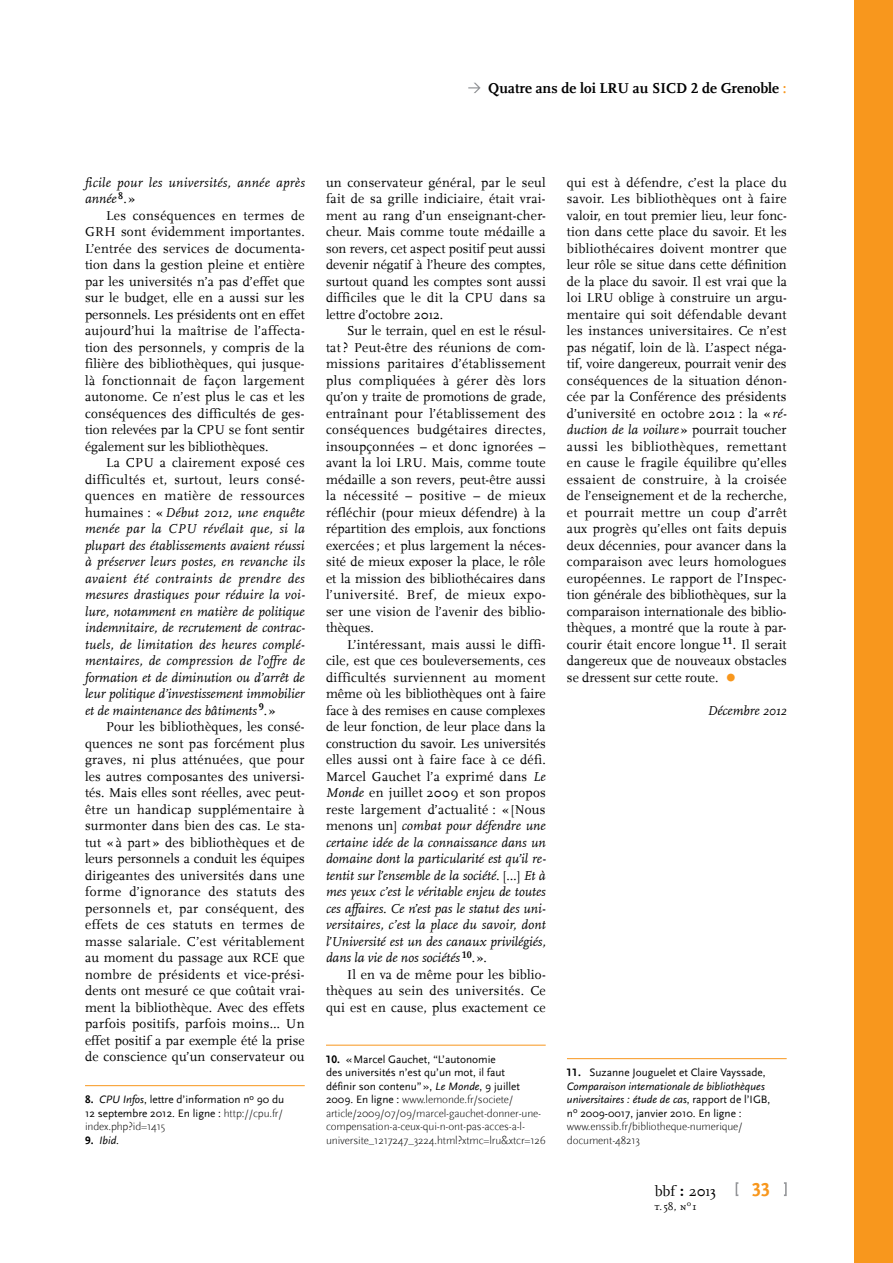
<style>
.page{position:relative;width:893px;height:1263px;background:#fff}
.page>*{position:absolute;margin:0;border:0;box-sizing:border-box;transform-origin:0 0}
.t1{font:33px "Scala";color:#f8971d}
.t2{font:700 19.5px "Scala Sans LF";color:#f8971d}
.t3{font:700 15px "Scala";color:#000}
.t4{font:15px "Scala";letter-spacing:-.005em;color:#000}
.t5{font:13.5px/16.5px "Scala";letter-spacing:.01em;color:#000;text-align:justify}
.t6{font:italic 13.5px/16.5px "Scala";color:#000;text-align:justify}
.t7{font:italic 13.5px/16.5px "Scala";letter-spacing:.02em;color:#000}
.t8{font:11.25px/13.5px "Scala Sans";color:#000}
.t9{font:300 11.25px/13.5px "Scala Sans";letter-spacing:-.01em;color:#000}
.t10{font:italic 11.25px "Scala Sans";color:#000}
.t11{font:10.5px "Scala Caps";color:#000}
.s1{font-family:"Scala LF"}
.s2{color:#f8971d}
.s3{font-style:normal}
.s4{font-family:"Scala Sans LF";font-weight:700}
.s5{font-style:italic}
.s6{font-weight:300}
.s7{font-family:"Scala Sans LF";font-weight:700;font-style:normal}
.s8{font-weight:400}
.s9{font-weight:400;font-style:italic}
.s10{font-family:"Scala Sans";font-weight:700}
</style>
<div class="page">
<svg style="left:736px;top:1182px;width:2px;height:14px"></svg>
<svg style="left:784px;top:1182px;width:3px;height:14px"></svg>
<div style="left:855px;top:0;width:38px;height:1263px;background:#f8971d"></div>
<svg style="left:468px;top:83px;width:13px;height:10px"></svg>
<hr style="left:326px;top:1045px;width:220px;height:1px;background:#f8971d">
<hr style="left:85px;top:1085px;width:220px;height:1px;background:#f8971d">
<hr style="left:567px;top:1058px;width:220px;height:1px;background:#f8971d">
<p class="t3" style="left:488px;top:80px;width:300px">Quatre ans de loi LRU au SICD <span class="s1">2</span> de Grenoble <span class="s2">:</span></p>
<p class="t7" style="left:85px;top:174px;width:221px">ficile pour les universités, année après année <sup>8</sup><span class="s3">.»</span></p>
<p class="t5" style="left:85px;top:207px;width:221px;text-indent:21px">Les conséquences en termes de GRH sont évidemment importantes.<br>L’entrée des services de documenta&shy;tion dans la gestion pleine et entière par les universités n’a pas d’effet que sur le budget, elle en a aussi sur les personnels. Les présidents ont en effet aujourd’hui la maîtrise de l’affecta&shy;tion des personnels, y compris de la filière des bibliothèques, qui jusque&shy;là fonctionnait de façon largement autonome. Ce n’est plus le cas et les conséquences des difficultés de ges&shy;tion relevées par la CPU se font sentir également sur les bibliothèques.</p>
<p class="t6" style="left:85px;top:455px;width:221px;text-indent:21px"><span class="s3">La CPU a clairement exposé ces difficultés et, surtout, leurs consé&shy;quences en matière de ressources humaines : «</span> Début 2012, une enquête menée par la CPU révélait que, si la plupart des établissements avaient réussi à préserver leurs postes, en revanche ils avaient été contraints de prendre des mesures drastiques pour réduire la voi&shy;lure, notamment en matière de politique indemnitaire, de recrutement de contrac&shy;tuels, de limitation des heures complé&shy;mentaires, de compression de l’offre de formation et de diminution ou d’arrêt de leur politique d’investissement immobilier et de maintenance des bâtiments <sup>9</sup><span class="s3">. »</span></p>
<p class="t5" style="left:85px;top:719px;width:221px;text-indent:21px">Pour les bibliothèques, les consé&shy;quences ne sont pas forcément plus graves, ni plus atténuées, que pour les autres composantes des universi&shy;tés. Mais elles sont réelles, avec peut&shy;être un handicap supplémentaire à surmonter dans bien des cas. Le sta&shy;tut « à part » des bibliothèques et de leurs personnels a conduit les équipes dirigeantes des universités dans une forme d’ignorance des statuts des personnels et, par conséquent, des effets de ces statuts en termes de masse salariale. C’est véritablement au moment du passage aux RCE que nombre de présidents et vice-prési&shy;dents ont mesuré ce que coûtait vrai&shy;ment la bibliothèque. Avec des effets parfois positifs, parfois moins… Un effet positif a par exemple été la prise de conscience qu’un conservateur ou</p>
<p class="t8" style="left:85px;top:1093px;width:201px"><span class="s4">8.</span> <span class="s5">CPU Infos</span>, lettre d’information n<sup>o</sup> 90 du<br>12 septembre 2012. En ligne : <span class="s6">http://cpu.fr/ index.php?id=1415</span></p>
<p class="t10" style="left:85px;top:1134px;width:35px"><span class="s7">9.</span> Ibid<span class="s3">.</span></p>
<p class="t5" style="left:326px;top:174px;width:221px">un conservateur général, par le seul fait de sa grille indiciaire, était vrai&shy;ment au rang d’un enseignant-cher&shy;cheur. Mais comme toute médaille a son revers, cet aspect positif peut aussi devenir négatif à l’heure des comptes, surtout quand les comptes sont aussi difficiles que le dit la CPU dans sa lettre d’octobre 2012.</p>
<p class="t5" style="left:326px;top:323px;width:221px;text-indent:21px">Sur le terrain, quel en est le résul&shy;tat ? Peut-être des réunions de com&shy;missions paritaires d’établissement plus compliquées à gérer dès lors qu’on y traite de promotions de grade, entraînant pour l’établissement des conséquences budgétaires directes, insoupçonnées – et donc ignorées – avant la loi LRU. Mais, comme toute médaille a son revers, peut-être aussi la nécessité – positive – de mieux réfléchir (pour mieux défendre) à la répartition des emplois, aux fonctions exercées ; et plus largement la néces&shy;sité de mieux exposer la place, le rôle et la mission des bibliothécaires dans l’université. Bref, de mieux expo&shy;ser une vision de l’avenir des biblio&shy;thèques.</p>
<p class="t5" style="left:326px;top:636px;width:221px;text-indent:21px">L’intéressant, mais aussi le diffi&shy;cile, est que ces bouleversements, ces difficultés surviennent au moment même où les bibliothèques ont à faire face à des remises en cause complexes de leur fonction, de leur place dans la construction du savoir. Les universités elles aussi ont à faire face à ce défi.<br>Marcel Gauchet l’a exprimé dans <span class="s5">Le Monde</span> en juillet 2009 et son propos reste largement d’actualité : « [Nous menons un] <span class="s5">combat pour défendre une certaine idée de la connaissance dans un domaine dont la particularité est qu’il re&shy;tentit sur l’ensemble de la société.</span> […] <span class="s5">Et à mes yeux c’est le véritable enjeu de toutes ces affaires. Ce n’est pas le statut des uni&shy;versitaires, c’est la place du savoir, dont l’Université est un des canaux privilégiés, dans la vie de nos sociétés</span> <sup>10</sup>.».</p>
<p class="t5" style="left:326px;top:966px;width:221px;text-indent:21px">Il en va de même pour les biblio&shy;thèques au sein des universités. Ce qui est en cause, plus exactement ce</p>
<p class="t9" style="left:326px;top:1053px;width:221px"><span class="s4">10.</span> <span class="s8">«Marcel Gauchet, “L’autonomie<br>des universités n’est qu’un mot, il faut<br>définir son contenu”»,</span> <span class="s9">Le Monde</span><span class="s8">, 9 juillet 2009. En ligne :</span> www.lemonde.fr/societe/ article/2009/07/09/marcel-gauchet-donner-une&shy;compensation-a-ceux-qui-n-ont-pas-acces-a-l&shy;universite_1217247_3224.html?xtmc=lru&amp;xtcr=126</p>
<p class="t5" style="left:567px;top:174px;width:221px">qui est à défendre, c’est la place du savoir. Les bibliothèques ont à faire valoir, en tout premier lieu, leur fonc&shy;tion dans cette place du savoir. Et les bibliothécaires doivent montrer que leur rôle se situe dans cette définition de la place du savoir. Il est vrai que la loi LRU oblige à construire un argu&shy;mentaire qui soit défendable devant les instances universitaires. Ce n’est pas négatif, loin de là. L’aspect néga&shy;tif, voire dangereux, pourrait venir des conséquences de la situation dénon&shy;cée par la Conférence des présidents d’université en octobre 2012 : la « <span class="s5">ré&shy;duction de la voilure</span> » pourrait toucher aussi les bibliothèques, remettant en cause le fragile équilibre qu’elles essaient de construire, à la croisée de l’enseignement et de la recherche, et pourrait mettre un coup d’arrêt aux progrès qu’elles ont faits depuis deux décennies, pour avancer dans la comparaison avec leurs homologues européennes. Le rapport de l’Inspec&shy;tion générale des bibliothèques, sur la comparaison internationale des biblio&shy;thèques, a montré que la route à par&shy;courir était encore longue <sup>11</sup>. Il serait dangereux que de nouveaux obstacles se dressent sur cette route.</p>
<h1 class="t1" style="left:725px;top:657px;width:13px">•</h1>
<p class="t6" style="left:707px;top:702px;width:81px">Décembre 2012</p>
<p class="t8" style="left:567px;top:1066px;width:205px"><span class="s4">11.</span> Suzanne Jouguelet et Claire Vayssade, <span class="s5">Comparaison internationale de bibliothèques universitaires : étude de cas</span>, rapport de l’IGB, n<sup>o</sup> 2009-0017, janvier 2010. En ligne : <span class="s6">www.enssib.fr/bibliotheque-numerique/ document-48213</span></p>
<p class="t4" style="left:655px;top:1183px;width:63px">bbf <span class="s10">:</span> 2013</p>
<h2 class="t2" style="left:752px;top:1179px;width:20px">33</h2>
<p class="t11" style="left:655px;top:1200px;width:43px">t. 58, n<sup>o</sup> 1</p>
</div>
